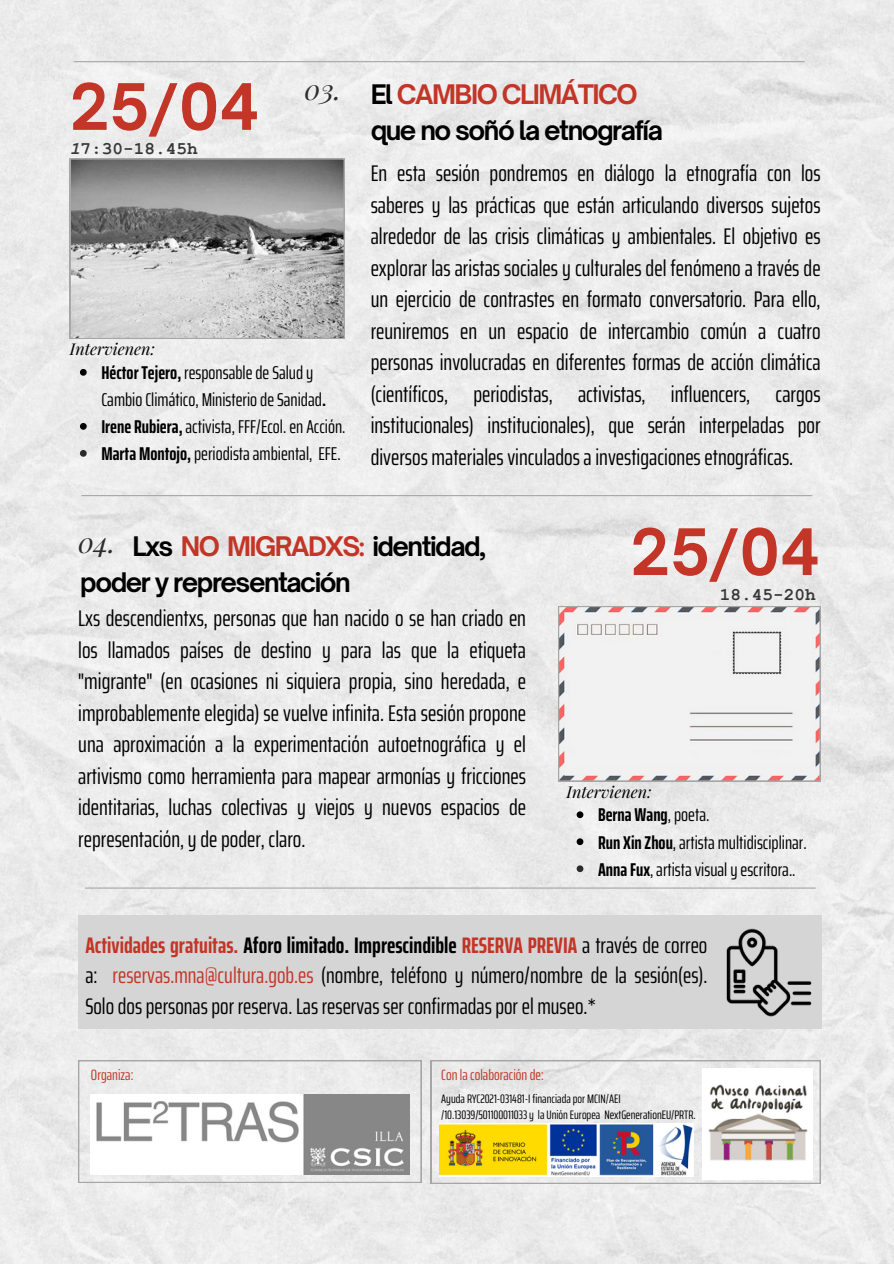
<style>
.page{position:relative;width:894px;height:1264px;background:#fff}
.page>*{position:absolute;margin:0;border:0;box-sizing:border-box;transform-origin:0 0}
.t1{font:700 61.2px "Open Sauce One";color:#c23527}
.t2{font:italic 28.05px "Playfair Display";color:#2d2c2d}
.t3{font:700 25.8px/36px "Open Sauce One";letter-spacing:-.06em;color:#000}
.t4{font:extra-condensed 22.65px/31.5px "Saira";color:#000;text-align:justify}
.t5{font:extra-condensed 22.5px/30.3px "Saira";color:#000;text-align:justify}
.t6{font:extra-condensed 18.6px/27px "Saira";color:#000}
.t7{font:700 extra-condensed 18.6px "Saira";color:#000}
.t8{font:700 17.85px "Courier New";color:#373737}
.t9{font:italic 16.2px "Playfair Display";color:#000}
.t10{font:extra-condensed 15px "Saira";color:#c23527}
.t11{font:extra-condensed 12.3px/16.4px "Saira";color:#000}
.s1{font-style:italic}
.s2{font-weight:700}
.s3{color:#c23527}
.s4{font-weight:400}
.s5{font-weight:700;color:#c23527}
</style>
<div class="page">
<svg style="left:558px;top:606px;width:262px;height:175px"></svg>
<hr style="left:85px;top:887px;width:730px;height:1px;background:#a6a6a6">
<div style="left:78px;top:915px;width:744px;height:114px;background:#d5d5d5"></div>
<img style="left:726px;top:928px;width:86px;height:89px">
<svg style="left:70px;top:158px;width:274px;height:180px;background:#a8a8a8"></svg>
<svg style="left:80px;top:369px;width:7px;height:7px"></svg>
<svg style="left:80px;top:423px;width:7px;height:7px"></svg>
<svg style="left:80px;top:450px;width:7px;height:7px"></svg>
<hr style="left:82px;top:495px;width:729px;height:1px;background:#a6a6a6">
<hr style="left:74px;top:61px;width:730px;height:1px;background:#a6a6a6">
<svg style="left:576px;top:811px;width:7px;height:7px"></svg>
<svg style="left:576px;top:838px;width:7px;height:7px"></svg>
<svg style="left:576px;top:865px;width:7px;height:7px"></svg>
<svg style="left:78px;top:1060px;width:343px;height:122px"></svg>
<svg style="left:430px;top:1060px;width:390px;height:123px"></svg>
<img style="left:439px;top:1123px;width:253px;height:53px">
<img style="left:702px;top:1068px;width:110px;height:111px">
<img style="left:91px;top:1094px;width:318px;height:80px">
<p class="t1" style="left:70px;top:69px;width:191px">25/04</p>
<p class="t8" style="left:70px;top:139px;width:129px"><span class="s1">1</span>7:30-18.45h</p>
<p class="t2" style="left:304px;top:70px;width:38px">03.</p>
<h2 class="t9" style="left:70px;top:338px;width:87px">Intervienen:</h2>
<h5 class="t6" style="left:101px;top:359px;width:226px"><span class="s2">HéctorTejero,</span> responsable de Salud y<br>Cambio Climático, Ministerio de Sanidad<span class="s2">.</span></h5>
<h4 class="t6" style="left:101px;top:413px;width:246px"><span class="s2">Irene Rubiera,</span>activista, FFF/Ecol. en Acción.</h4>
<p class="t6" style="left:101px;top:440px;width:241px"><span class="s2">MartaMontojo,</span>periodista ambiental, EFE.</p>
<p class="t3" style="left:370px;top:76px;width:294px">El <span class="s3">CAMBIO CLIMÁTICO </span>que no soñó la etnografía</p>
<p class="t4" style="left:370px;top:157px;width:451px">En esta sesión pondremos en diálogo la etnografía con los saberes y las prácticas que están articulando diversos sujetos alrededor de las crisis climáticas y ambientales. El objetivo es explorar las aristas sociales y culturales del fenómeno a través de un ejercicio de contrastes en formato conversatorio. Para ello, reuniremos en un espacio de intercambio común a cuatro personas involucradas en diferentes formas de acción climática (científicos, periodistas, activistas, influencers, cargos institucionales) institucionales), que serán interpeladas por diversos materiales vinculados a investigaciones etnográficas.</p>
<h5 class="t3" style="left:80px;top:528px;width:407px;text-indent:52px">Lxs <span class="s3">NO MIGRADXS:</span> identidad, poder y representación</h5>
<h4 class="t2" style="left:78px;top:522px;width:39px">04.</h4>
<h2 class="t4" style="left:78px;top:602px;width:449px">Lxs descendientxs, personas que han nacido o se han criado en los llamados países de destino y para las que la etiqueta "migrante" (en ocasiones ni siquiera propia, sino heredada, e improbablemente elegida) se vuelve infinita. Esta sesión propone una aproximación a la experimentación autoetnográfica y el artivismo como herramienta para mapear armonías y fricciones identitarias, luchas colectivas y viejos y nuevos espacios de representación, y de poder, claro.</h2>
<h3 class="t1" style="left:630px;top:514px;width:191px">25/04</h3>
<p class="t8" style="left:719px;top:585px;width:97px">18.45-20h</p>
<p class="t9" style="left:566px;top:780px;width:87px">Intervienen:</p>
<p class="t7" style="left:598px;top:800px;width:113px">BernaWang<span class="s4">, poeta.</span></p>
<p class="t6" style="left:598px;top:828px;width:210px"><span class="s2">Run XinZhou</span>, artista multidisciplinar.</p>
<h1 class="t6" style="left:598px;top:855px;width:199px"><span class="s2">AnnaFux</span>,artista visual y escritora..</h1>
<p class="t5" style="left:85px;top:929px;width:623px"><span class="s5">Actividades gratuitas.</span> <span class="s2">Aforo limitado. Imprescindible</span> <span class="s5">RESERVA PREVIA</span> a través de correo a: <span class="s3">reservas.mna@cultura.gob.es</span> (nombre, teléfono y número/nombre de la sesión(es).<br>Solo dos personas por reserva. Las reservas ser confirmadas por el museo.*</p>
<p class="t10" style="left:91px;top:1062px;width:44px">Organiza:</p>
<p class="t10" style="left:441px;top:1062px;width:104px">Con la colaboración de:</p>
<p class="t11" style="left:441px;top:1090px;width:256px">Ayuda RYC2021-031481-I financiada por MCIN/AEI /10.13039/501100011033 y la Unión Europea NextGenerationEU/PRTR.</p>
</div>
